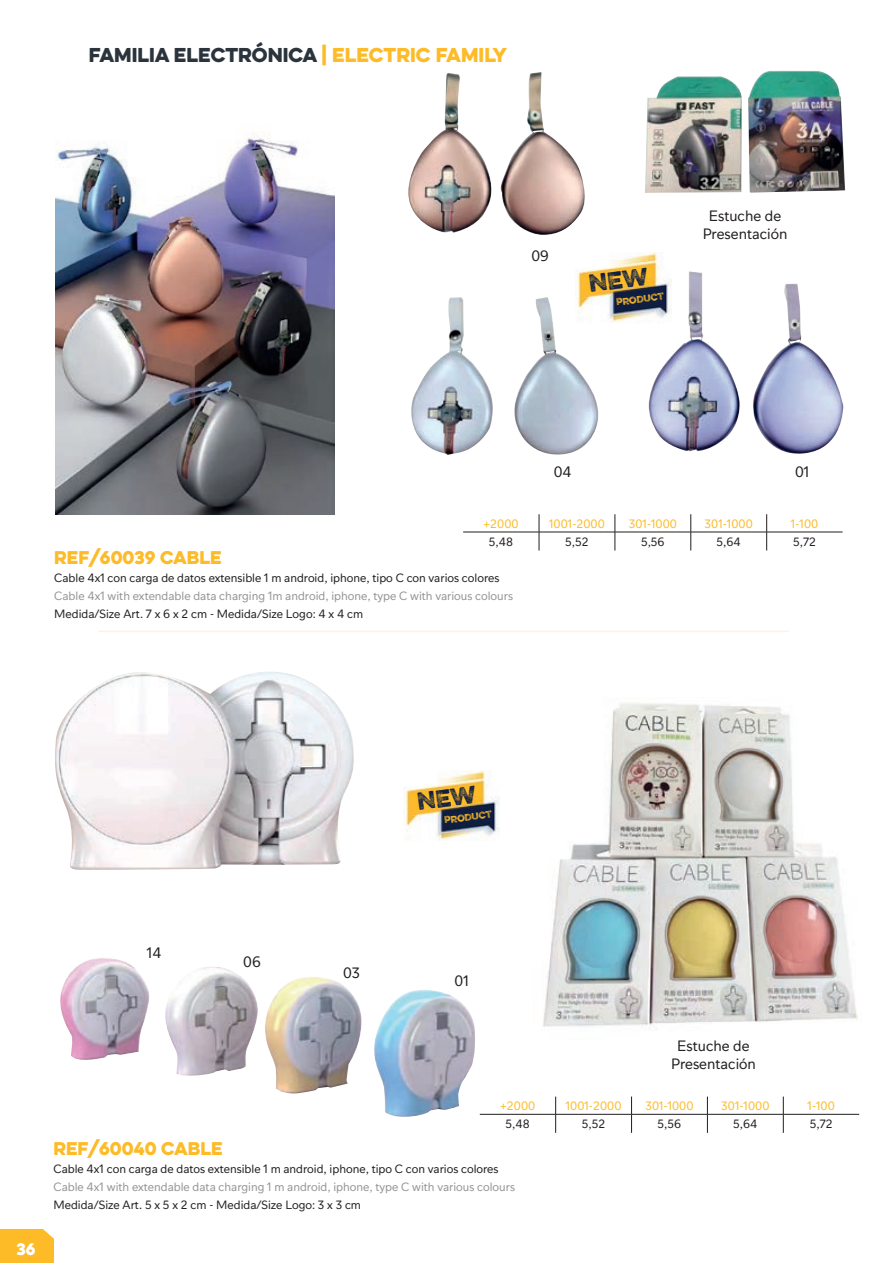
<style>
.page{position:relative;width:893px;height:1263px;background:#fff}
.page>*{position:absolute;margin:0;border:0;box-sizing:border-box;transform-origin:0 0}
.t1{font:18px "Eveleth W01 Clean";color:#2b343c}
.t2{font:16.5px "Eveleth W01 Clean";color:#fdbb28}
.t3{font:15px/18px "Travel";color:#231f20;text-align:center}
.t4{font:15px "Eveleth W01 Clean";color:#fff}
.t5{font:12.15px "Travel";color:#fdbb28}
.t6{font:12px "Travel";color:#231f20}
.t7{font:12px "Travel";color:#939598}
.t8{font:300 8.7px "Eveleth";color:#fdbb28}
.s1{color:#fdbb28}
</style>
<div class="page">
<div style="left:0;top:1229px;width:54px;height:34px;background:#fdbb28"></div>
<img style="left:649px;top:271px;width:195px;height:183px">
<img style="left:411px;top:297px;width:187px;height:158px">
<hr style="left:98px;top:631px;width:691px;height:1px;background:#fef3dd">
<img style="left:408px;top:72px;width:177px;height:163px">
<img style="left:645px;top:71px;width:200px;height:122px">
<img style="left:55px;top:132px;width:279px;height:382px">
<img style="left:60px;top:958px;width:415px;height:159px">
<img style="left:543px;top:703px;width:315px;height:327px">
<img style="left:55px;top:672px;width:299px;height:198px">
<img style="left:576px;top:253px;width:96px;height:71px">
<img style="left:404px;top:771px;width:96px;height:69px">
<svg style="left:538px;top:514px;width:1px;height:36px"></svg>
<svg style="left:614px;top:514px;width:1px;height:36px"></svg>
<svg style="left:690px;top:514px;width:1px;height:36px"></svg>
<svg style="left:766px;top:514px;width:1px;height:36px"></svg>
<hr style="left:463px;top:532px;width:76px;height:1px;background:#231f20">
<hr style="left:539px;top:532px;width:76px;height:1px;background:#231f20">
<hr style="left:615px;top:532px;width:76px;height:1px;background:#231f20">
<hr style="left:691px;top:532px;width:76px;height:1px;background:#231f20">
<hr style="left:767px;top:532px;width:75px;height:1px;background:#231f20">
<svg style="left:555px;top:1096px;width:1px;height:37px"></svg>
<svg style="left:631px;top:1096px;width:1px;height:37px"></svg>
<svg style="left:707px;top:1096px;width:1px;height:37px"></svg>
<svg style="left:783px;top:1096px;width:1px;height:37px"></svg>
<hr style="left:480px;top:1114px;width:76px;height:1px;background:#231f20">
<hr style="left:556px;top:1114px;width:75px;height:1px;background:#231f20">
<hr style="left:631px;top:1114px;width:76px;height:1px;background:#231f20">
<hr style="left:707px;top:1114px;width:76px;height:1px;background:#231f20">
<hr style="left:783px;top:1114px;width:76px;height:1px;background:#231f20">
<svg style="left:589px;top:267px;width:60px;height:25px"></svg>
<svg style="left:417px;top:785px;width:60px;height:25px"></svg>
<h1 class="t1" style="left:89px;top:41px;width:420px">FAMILIA ELECTRÓNICA <span class="s1">| ELECTRIC FAMILY</span></h1>
<p class="t3" style="left:531px;top:246px;width:19px">09</p>
<p class="t8" style="left:615px;top:296px;width:49px;rotate:-8deg">PRODUCT</p>
<p class="t3" style="left:703px;top:207px;width:86px">Estuche de<br>Presentación</p>
<p class="t3" style="left:554px;top:462px;width:19px">04</p>
<p class="t3" style="left:795px;top:462px;width:16px">01</p>
<p class="t5" style="left:484px;top:516px;width:37px">+2000</p>
<p class="t5" style="left:549px;top:516px;width:57px">1001-2000</p>
<p class="t5" style="left:629px;top:516px;width:50px">301-1000</p>
<p class="t5" style="left:705px;top:516px;width:50px">301-1000</p>
<p class="t5" style="left:791px;top:516px;width:29px">1-100</p>
<p class="t6" style="left:489px;top:534px;width:26px">5,48</p>
<p class="t6" style="left:565px;top:534px;width:25px">5,52</p>
<p class="t6" style="left:641px;top:534px;width:25px">5,56</p>
<p class="t6" style="left:717px;top:534px;width:26px">5,64</p>
<p class="t6" style="left:793px;top:534px;width:25px">5,72</p>
<h2 class="t2" style="left:54px;top:545px;width:169px">REF/60039 CABLE</h2>
<p class="t6" style="left:54px;top:570px;width:447px">Cable 4x1 con carga de datos extensible 1 m android, iphone, tipo C con varios colores</p>
<p class="t7" style="left:54px;top:588px;width:460px">Cable 4x1 with extendable data charging 1m android, iphone, type C with various colours</p>
<p class="t6" style="left:54px;top:606px;width:310px">Medida/Size Art. 7 x 6 x 2 cm - Medida/Size Logo: 4 x 4 cm</p>
<p class="t8" style="left:444px;top:813px;width:49px;rotate:-8deg">PRODUCT</p>
<p class="t3" style="left:147px;top:943px;width:16px">14</p>
<p class="t3" style="left:243px;top:952px;width:19px">06</p>
<p class="t3" style="left:343px;top:964px;width:18px">03</p>
<p class="t3" style="left:454px;top:971px;width:16px">01</p>
<p class="t4" style="left:16px;top:1237px;width:21px">36</p>
<p class="t3" style="left:671px;top:1036px;width:86px">Estuche de<br>Presentación</p>
<p class="t5" style="left:500px;top:1099px;width:37px">+2000</p>
<p class="t5" style="left:566px;top:1099px;width:57px">1001-2000</p>
<p class="t5" style="left:645px;top:1099px;width:50px">301-1000</p>
<p class="t5" style="left:721px;top:1099px;width:50px">301-1000</p>
<p class="t5" style="left:808px;top:1099px;width:29px">1-100</p>
<p class="t6" style="left:506px;top:1116px;width:26px">5,48</p>
<p class="t6" style="left:582px;top:1116px;width:25px">5,52</p>
<p class="t6" style="left:658px;top:1116px;width:25px">5,56</p>
<p class="t6" style="left:733px;top:1116px;width:26px">5,64</p>
<p class="t6" style="left:810px;top:1116px;width:25px">5,72</p>
<h2 class="t2" style="left:53px;top:1136px;width:171px">REF/60040 CABLE</h2>
<p class="t6" style="left:53px;top:1161px;width:447px">Cable 4x1 con carga de datos extensible 1 m android, iphone, tipo C con varios colores</p>
<p class="t7" style="left:53px;top:1179px;width:463px">Cable 4x1 with extendable data charging 1 m android, iphone, type C with various colours</p>
<p class="t6" style="left:53px;top:1197px;width:309px">Medida/Size Art. 5 x 5 x 2 cm - Medida/Size Logo: 3 x 3 cm</p>
</div>
